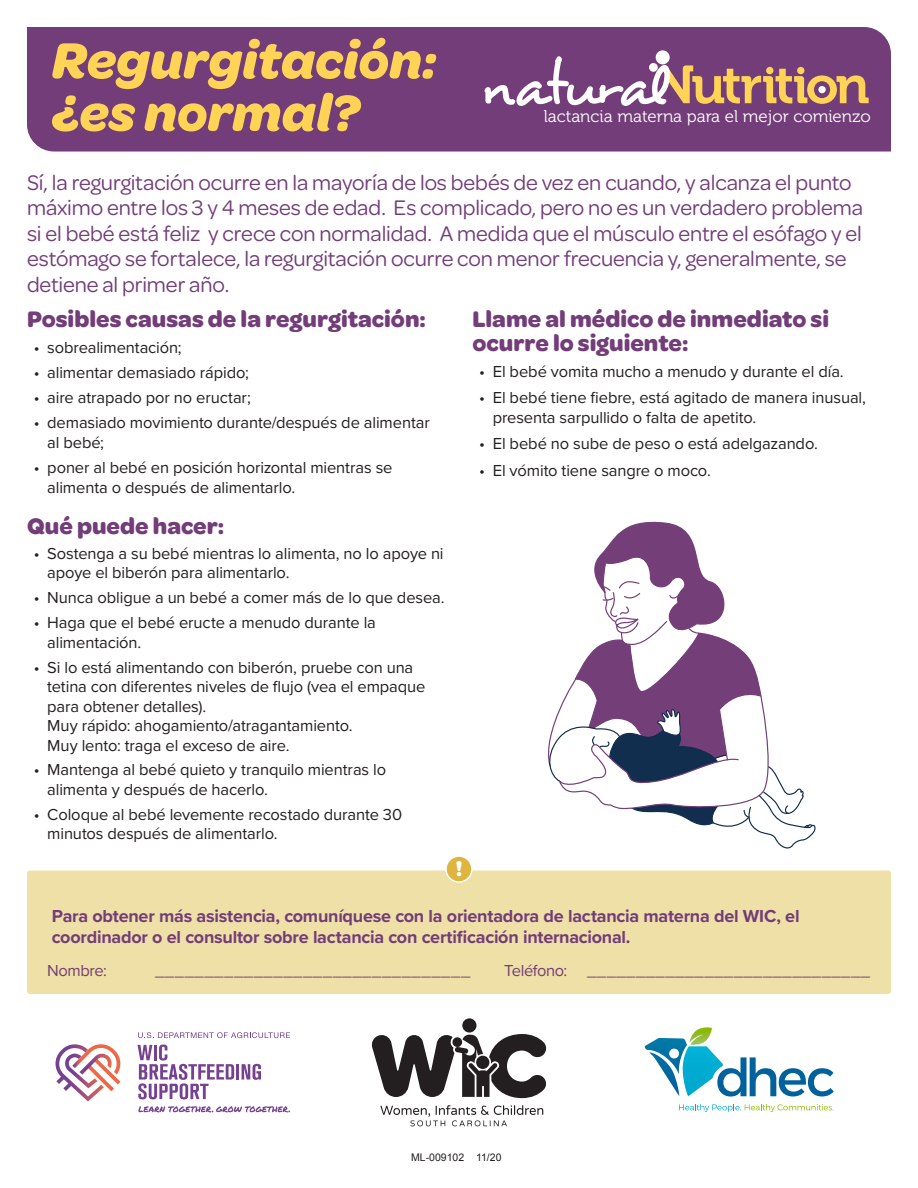
<style>
.page{position:relative;width:918px;height:1188px;background:#fff}
.page>*{position:absolute;margin:0;border:0;box-sizing:border-box;transform-origin:0 0}
.t1{font:italic 700 54px/52.5px "Omnes";letter-spacing:-.005em;color:#fed356}
.Headers_1{font:700 24px/24px "Omnes";color:#733d79}
.Introductory_Text{font:22.5px/25.5px "Omnes";letter-spacing:-.005em;color:#733d79}
.t2{font:700 22.5px "Omnes";color:#fff}
.body{font:700 18px/21.6px "Proxima Nova";letter-spacing:-.015em;color:#733d79}
.t3{font:16.95px "Museo 300";color:#fff}
.t4{font:16.5px/19.5px "Proxima Nova";letter-spacing:-.005em;color:#231f20}
.body-2{font:16.5px "Proxima Nova";letter-spacing:-.025em;color:#733d79}
.t5{font:10.5px "Arial";color:#231f20}
</style>
<div class="page">
<div style="left:27px;top:27px;width:864px;height:125px;background:#733d79"></div>
<div style="left:656px;top:50px;width:14px;height:14px;background:#fff;border-radius:50%"></div>
<svg style="left:484px;top:56px;width:385px;height:50px;background:#9d7085"></svg>
<svg style="left:56px;top:1044px;width:65px;height:57px"></svg>
<hr style="left:236px;top:1064px;width:3px;height:16px;background:#774191">
<svg style="left:242px;top:1064px;width:19px;height:16px"></svg>
<svg style="left:138px;top:1045px;width:96px;height:55px"></svg>
<svg style="left:138px;top:1106px;width:152px;height:6px"></svg>
<svg style="left:138px;top:1032px;width:152px;height:6px"></svg>
<div style="left:462px;top:1018px;width:14px;height:15px;background:#231f20;border-radius:50%"></div>
<svg style="left:372px;top:1034px;width:174px;height:64px"></svg>
<svg style="left:380px;top:1105px;width:163px;height:21px"></svg>
<svg style="left:645px;top:1027px;width:189px;height:70px"></svg>
<svg style="left:679px;top:1104px;width:155px;height:8px"></svg>
<div style="left:27px;top:870px;width:864px;height:124px;background:#eee0a7;border-radius:3px"></div>
<div style="left:446px;top:856px;width:26px;height:26px;background:#dfb43f;border-radius:50%"></div>
<div style="left:445px;top:855px;width:28px;height:28px;border:2px solid #fff;border-radius:50%"></div>
<svg style="left:548px;top:521px;width:268px;height:328px"></svg>
<p class="t1" style="left:52px;top:33px;width:386px">Regurgitación: ¿es normal?</p>
<p class="t3" style="left:544px;top:107px;width:329px">lactancia materna para el mejor comienzo</p>
<p class="Introductory_Text" style="left:27px;top:168px;width:838px">Sí, la regurgitación ocurre en la mayoría de los bebés de vez en cuando, y alcanza el punto máximo entre los 3 y 4 meses de edad. Es complicado, pero no es un verdadero problema si el bebé está feliz y crece con normalidad. A medida que el músculo entre el esófago y el estómago se fortalece, la regurgitación ocurre con menor frecuencia y, generalmente, se detiene al primer año.</p>
<p class="Headers_1" style="left:27px;top:306px;width:400px">Posibles causas de la regurgitación:</p>
<p class="t4" style="left:34px;top:337px;width:149px">• sobrealimentación;</p>
<p class="t4" style="left:34px;top:362px;width:217px">• alimentar demasiado rápido;</p>
<p class="t4" style="left:34px;top:387px;width:219px">• aire atrapado por no eructar;</p>
<p class="t4" style="left:47px;top:412px;width:384px;text-indent:-14px">• demasiado movimiento durante/después de alimentar al bebé;</p>
<p class="t4" style="left:47px;top:457px;width:347px;text-indent:-14px">• poner al bebé en posición horizontal mientras se alimenta o después de alimentarlo.</p>
<p class="Headers_1" style="left:27px;top:512px;width:199px">Qué puede hacer:</p>
<p class="t4" style="left:47px;top:543px;width:398px;text-indent:-14px">• Sostenga a su bebé mientras lo alimenta, no lo apoye ni apoye el biberón para alimentarlo.</p>
<p class="t4" style="left:34px;top:587px;width:412px">• Nunca obligue a un bebé a comer más de lo que desea.</p>
<p class="t4" style="left:47px;top:612px;width:330px;text-indent:-14px">• Haga que el bebé eructe a menudo durante la alimentación.</p>
<p class="t4" style="left:47px;top:657px;width:380px;text-indent:-14px">• Si lo está alimentando con biberón, pruebe con una tetina con diferentes niveles de flujo (vea el empaque para obtener detalles).<br>Muy rápido: ahogamiento/atragantamiento.<br>Muy lento: traga el exceso de aire.</p>
<p class="t4" style="left:47px;top:759px;width:341px;text-indent:-14px">• Mantenga al bebé quieto y tranquilo mientras lo alimenta y después de hacerlo.</p>
<p class="t4" style="left:47px;top:804px;width:356px;text-indent:-14px">• Coloque al bebé levemente recostado durante 30 minutos después de alimentarlo.</p>
<p class="Headers_1" style="left:472px;top:306px;width:358px">Llame al médico de inmediato si ocurre lo siguiente:</p>
<p class="t4" style="left:479px;top:361px;width:366px">• El bebé vomita mucho a menudo y durante el día.</p>
<p class="t4" style="left:493px;top:387px;width:375px;text-indent:-14px">• El bebé tiene fiebre, está agitado de manera inusual, presenta sarpullido o falta de apetito.</p>
<p class="t4" style="left:479px;top:433px;width:340px">• El bebé no sube de peso o está adelgazando.</p>
<p class="t4" style="left:479px;top:460px;width:233px">• El vómito tiene sangre o moco.</p>
<p class="t2" style="left:456px;top:853px;width:8px">!</p>
<p class="body" style="left:52px;top:904px;width:749px">Para obtener más asistencia, comuníquese con la orientadora de lactancia materna del WIC, el coordinador o el consultor sobre lactancia con certificación internacional.</p>
<p class="body-2" style="left:47px;top:959px;width:61px">Nombre:</p>
<p class="body-2" style="left:155px;top:959px;width:317px">________________________________</p>
<p class="body-2" style="left:504px;top:959px;width:368px">Teléfono: _____________________________</p>
<p class="t5" style="left:411px;top:1150px;width:92px">ML-009102 11/20</p>
</div>
